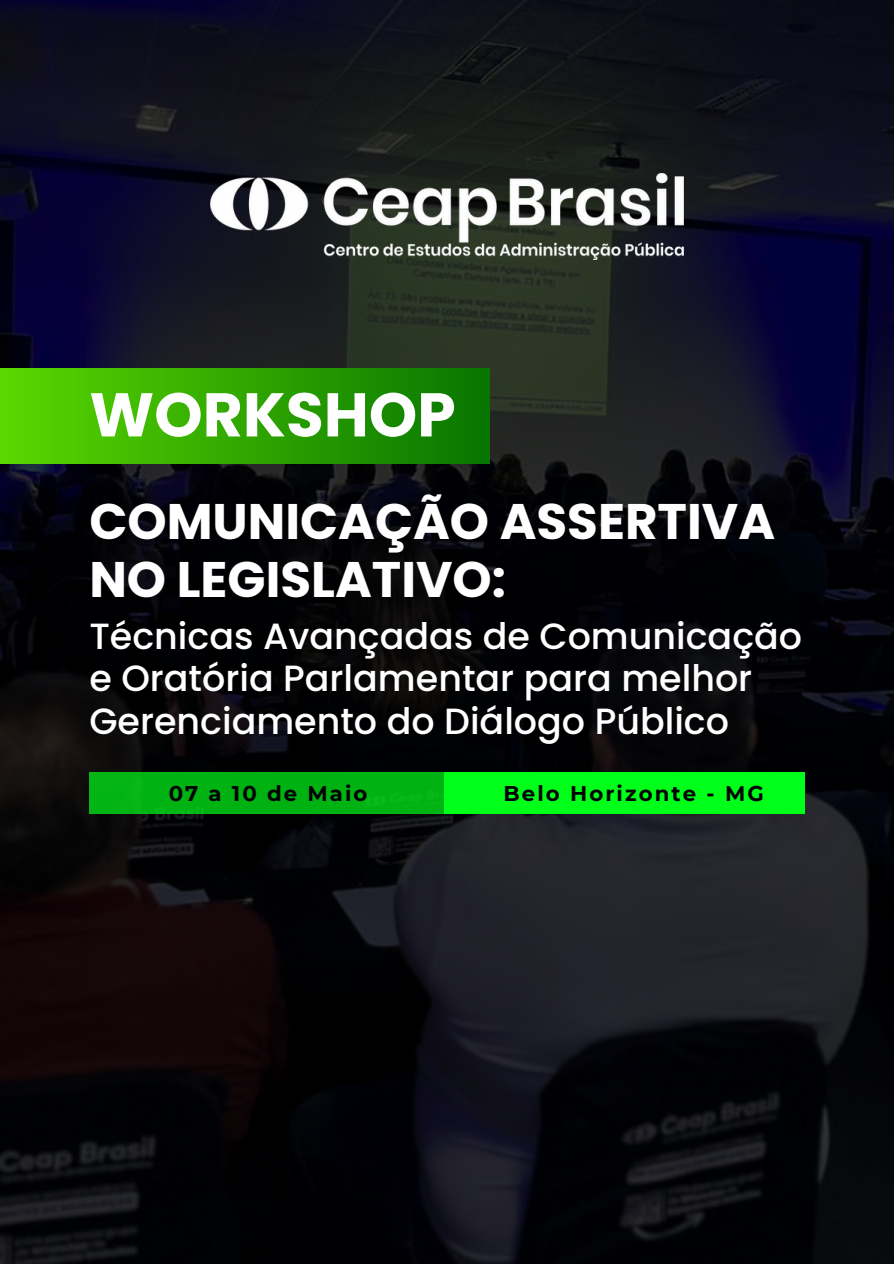
<style>
.page{position:relative;width:894px;height:1264px;background:#fff}
.page>*{position:absolute;margin:0;border:0;box-sizing:border-box;transform-origin:0 0}
.t1{font:700 61.65px "Poppins";color:#fff}
.t2{font:700 49.95px/58.5px "Poppins";color:#fff}
.t3{font:500 36.45px/42.8px "Poppins";color:#fff}
.t4{font:700 21.3px "Montserrat";letter-spacing:.1em;color:#000}
</style>
<div class="page">
<img style="left:0;top:0;width:893px;height:1263px">
<div style="left:89px;top:772px;width:357px;height:42px;background:#00b212"></div>
<div style="left:444px;top:772px;width:360px;height:42px;background:#00ff19"></div>
<img style="left:210px;top:173px;width:473px;height:86px">
<div style="left:0;top:368px;width:489px;height:96px;background:linear-gradient(to right,#59d800,#077500)"></div>
<p class="t1" style="left:89px;top:371px;width:368px">WORKSHOP</p>
<h3 class="t2" style="left:89px;top:492px;width:687px">COMUNICAÇÃO ASSERTIVA<br>NO LEGISLATIVO:</h3>
<h2 class="t3" style="left:89px;top:614px;width:714px">Técnicas Avançadas de Comunicação e Oratória Parlamentar para melhor<br>Gerenciamento do Diálogo Público</h2>
<p class="t4" style="left:169px;top:780px;width:200px">07 a 10 de Maio</p>
<h1 class="t4" style="left:503px;top:780px;width:261px">Belo Horizonte - MG</h1>
</div>
